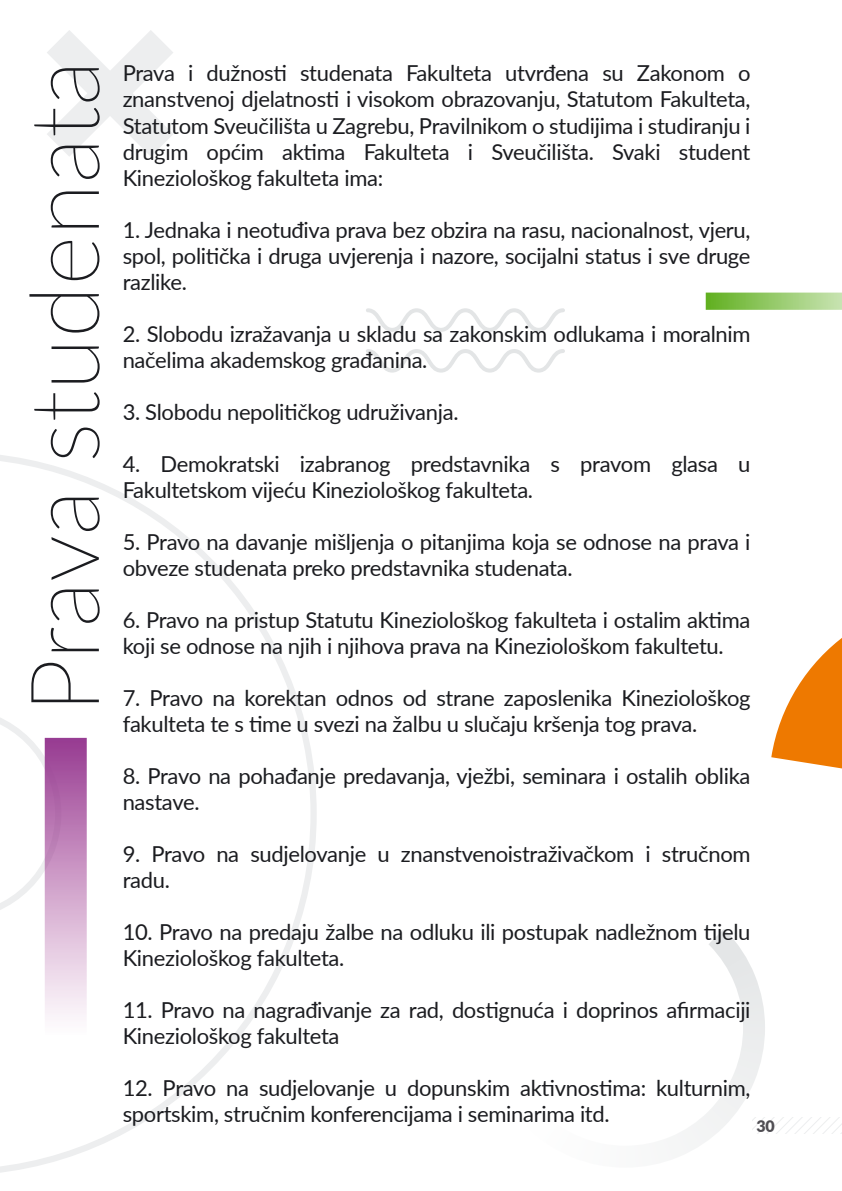
<style>
.page{position:relative;width:842px;height:1191px;background:#fff}
.page>*{position:absolute;margin:0;border:0;box-sizing:border-box;transform-origin:0 0}
.t1{font:100 96px "Lato";color:#1b1c20}
.t2{font:22px/26px "Lato";letter-spacing:-.015em;color:#1b1c20}
.t3{font:900 16px "Lato";color:#504e53}
</style>
<div class="page">
<svg style="left:366px;top:308px;width:199px;height:24px"></svg>
<svg style="left:366px;top:349px;width:199px;height:24px"></svg>
<svg style="left:47px;top:30px;width:126px;height:126px"></svg>
<div style="left:706px;top:292px;width:136px;height:18px;background:linear-gradient(to right,#61b021,#c8e3b2)"></div>
<svg style="left:679px;top:929px;width:86px;height:223px"></svg>
<svg style="left:0;top:455px;width:317px;height:718px"></svg>
<svg style="left:771px;top:638px;width:71px;height:131px"></svg>
<div style="left:45px;top:738px;width:42px;height:298px;background:linear-gradient(to bottom,#9a3d92,#fff)"></div>
<svg style="left:752px;top:1117px;width:90px;height:16px"></svg>
<h1 class="t1" style="left:-1px;top:713px;width:654px;rotate:-90deg">Prava studenata</h1>
<p class="t2" style="left:123px;top:60px;width:629px;text-align:justify">Prava i dužnosti studenata Fakulteta utvrđena su Zakonom o znanstvenoj djelatnosti i visokom obrazovanju, Statutom Fakulteta, Statutom Sveučilišta u Zagrebu, Pravilnikom o studijima i studiranju i drugim općim aktima Fakulteta i Sveučilišta. Svaki student Kineziološkog fakulteta ima:</p>
<p class="t2" style="left:123px;top:216px;width:629px;text-align:justify">1. Jednaka i neotuđiva prava bez obzira na rasu, nacionalnost, vjeru, spol, politička i druga uvjerenja i nazore, socijalni status i sve druge razlike.</p>
<p class="t2" style="left:123px;top:320px;width:629px">2. Slobodu izražavanja u skladu sa zakonskim odlukama i moralnim načelima akademskog građanina.</p>
<p class="t2" style="left:123px;top:398px;width:337px">3. Slobodu nepolitičkog udruživanja.</p>
<p class="t2" style="left:123px;top:450px;width:629px">4. Demokratski izabranog predstavnika s pravom glasa u<br>Fakultetskom vijeću Kineziološkog fakulteta.</p>
<p class="t2" style="left:123px;top:528px;width:629px">5. Pravo na davanje mišljenja o pitanjima koja se odnose na prava i obveze studenata preko predstavnika studenata.</p>
<p class="t2" style="left:123px;top:606px;width:629px">6. Pravo na pristup Statutu Kineziološkog fakulteta i ostalim aktima koji se odnose na njih i njihova prava na Kineziološkom fakultetu.</p>
<p class="t2" style="left:123px;top:684px;width:629px">7. Pravo na korektan odnos od strane zaposlenika Kineziološkog fakulteta te s time u svezi na žalbu u slučaju kršenja tog prava.</p>
<p class="t2" style="left:123px;top:762px;width:629px">8. Pravo na pohađanje predavanja, vježbi, seminara i ostalih oblika nastave.</p>
<p class="t2" style="left:123px;top:840px;width:629px">9. Pravo na sudjelovanje u znanstvenoistraživačkom i stručnom radu.</p>
<p class="t2" style="left:123px;top:918px;width:629px">10. Pravo na predaju žalbe na odluku ili postupak nadležnom tijelu<br>Kineziološkog fakulteta.</p>
<p class="t2" style="left:123px;top:996px;width:629px">11. Pravo na nagrađivanje za rad, dostignuća i doprinos afirmaciji<br>Kineziološkog fakulteta</p>
<p class="t2" style="left:123px;top:1074px;width:629px">12. Pravo na sudjelovanje u dopunskim aktivnostima: kulturnim, sportskim, stručnim konferencijama i seminarima itd.</p>
<p class="t3" style="left:756px;top:1114px;width:20px">30</p>
</div>
